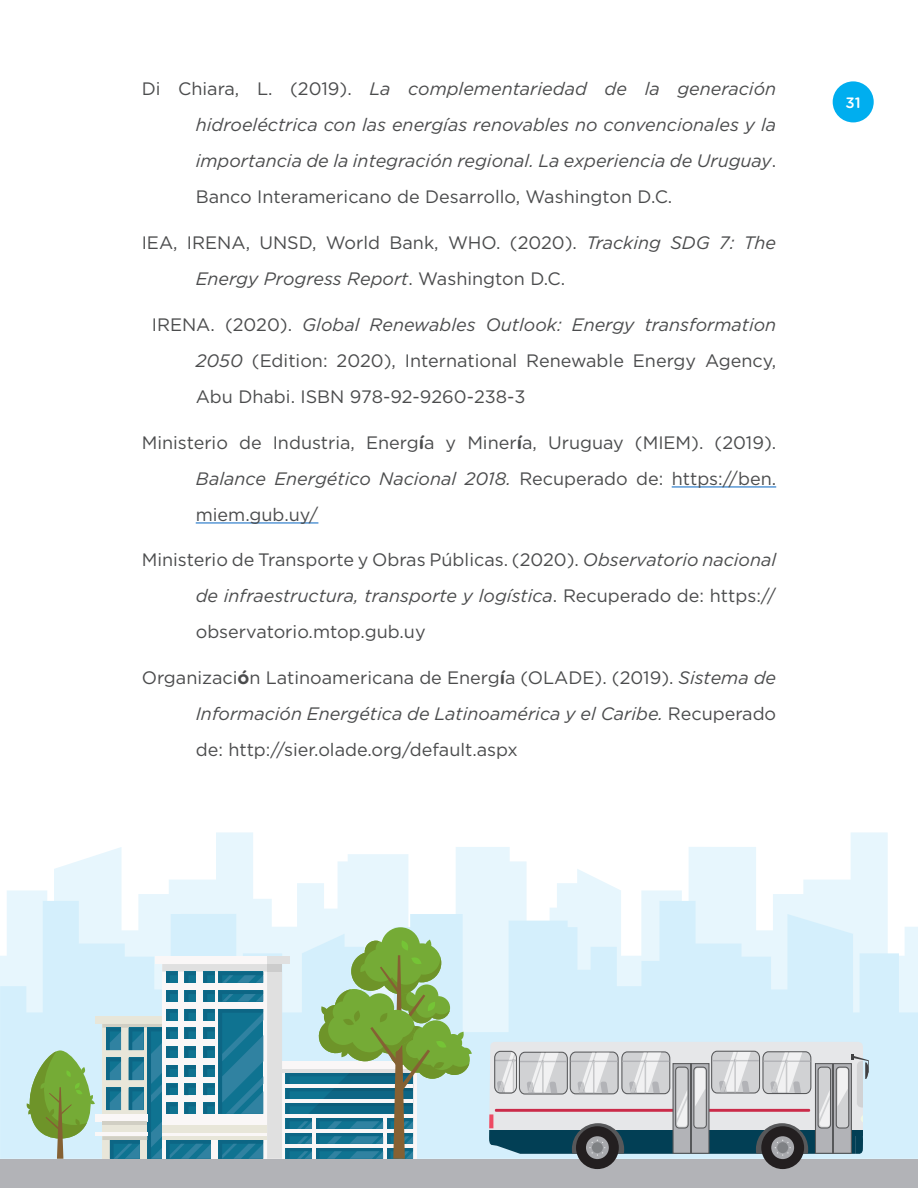
<style>
.page{position:relative;width:918px;height:1188px;background:#fff}
.page>*{position:absolute;margin:0;border:0;box-sizing:border-box;transform-origin:0 0}
.t1{font:18px/36px "Gotham";color:#4b4c4d;text-align:justify}
.t2{font:italic 18px/36px "Gotham";color:#4b4c4d;text-align:justify}
.t3{font:500 15px "Gotham Rounded";color:#fff}
.s1{font-style:normal}
.s2{font-style:italic}
.s3{font-family:"Gotham Rounded";font-weight:700}
</style>
<div class="page">
<div style="left:0;top:1159px;width:918px;height:29px;background:#b2b3b7"></div>
<svg style="left:7px;top:832px;width:881px;height:69px"></svg>
<svg style="left:0;top:901px;width:918px;height:258px;background:#dcf2fc"></svg>
<div style="left:95px;top:1016px;width:90px;height:8px;background:#e8e6d9"></div>
<div style="left:95px;top:1114px;width:52px;height:7px;background:#faf7f7"></div>
<hr style="left:95px;top:1133px;width:52px;height:3px;background:#faf7f7">
<div style="left:761px;top:1126px;width:43px;height:43px;background:#231f20;border-radius:50%"></div>
<div style="left:771px;top:1136px;width:23px;height:23px;background:#a8a9ad;border-radius:50%"></div>
<div style="left:576px;top:1126px;width:43px;height:43px;background:#231f20;border-radius:50%"></div>
<div style="left:586px;top:1136px;width:23px;height:23px;background:#a8a9ad;border-radius:50%"></div>
<svg style="left:489px;top:1041px;width:380px;height:115px;background:#b3b8bd"></svg>
<svg style="left:102px;top:927px;width:370px;height:232px"></svg>
<svg style="left:26px;top:1050px;width:69px;height:109px;background:#9cc087"></svg>
<div style="left:833px;top:81px;width:41px;height:41px;background:#00aeef;border-radius:50%"></div>
<hr style="left:672px;top:487px;width:104px;height:1px;background:#0563c1">
<hr style="left:196px;top:523px;width:122px;height:1px;background:#0563c1">
<p class="t2" style="left:196px;top:71px;width:582px;text-indent:-54px"><span class="s1">Di Chiara, L. (2019).</span> La complementariedad de la generación hidroeléctrica con las energías renovables no convencionales y la importancia de la integración regional. La experiencia de Uruguay<span class="s1">.<br>Banco Interamericano de Desarrollo, Washington D.C.</span></p>
<p class="t1" style="left:196px;top:224px;width:582px;text-indent:-54px">IEA, IRENA, UNSD, World Bank, WHO. (2020). <span class="s2">Tracking SDG 7: The<br>Energy Progress Report</span>. Washington D.C.</p>
<p class="t1" style="left:196px;top:306px;width:582px;text-indent:-44px">IRENA. (2020). <span class="s2">Global Renewables Outlook: Energy transformation 2050</span> (Edition: 2020), International Renewable Energy Agency, Abu Dhabi. ISBN 978-92-9260-238-3</p>
<p class="t1" style="left:196px;top:424px;width:582px;text-indent:-54px">Ministerio de Industria, Energ<span class="s3">í</span>a y Miner<span class="s3">í</span>a, Uruguay (MIEM). (2019).<br><span class="s2">Balance Energético Nacional 2018.</span> Recuperado de: https://ben. miem.gub.uy/</p>
<p class="t1" style="left:196px;top:542px;width:582px;text-indent:-54px">Ministerio de Transporte y Obras Públicas. (2020). <span class="s2">Observatorio nacional de infraestructura, transporte y logística</span>. Recuperado de: https:// observatorio.mtop.gub.uy</p>
<p class="t1" style="left:196px;top:659px;width:582px;text-indent:-54px">Organizaci<span class="s3">ó</span>n Latinoamericana de Energ<span class="s3">í</span>a (OLADE). (2019). <span class="s2">Sistema de Información Energética de Latinoamérica y el Caribe.</span> Recuperado de: http://sier.olade.org/default.aspx</p>
<p class="t3" style="left:846px;top:92px;width:17px">31</p>
</div>
